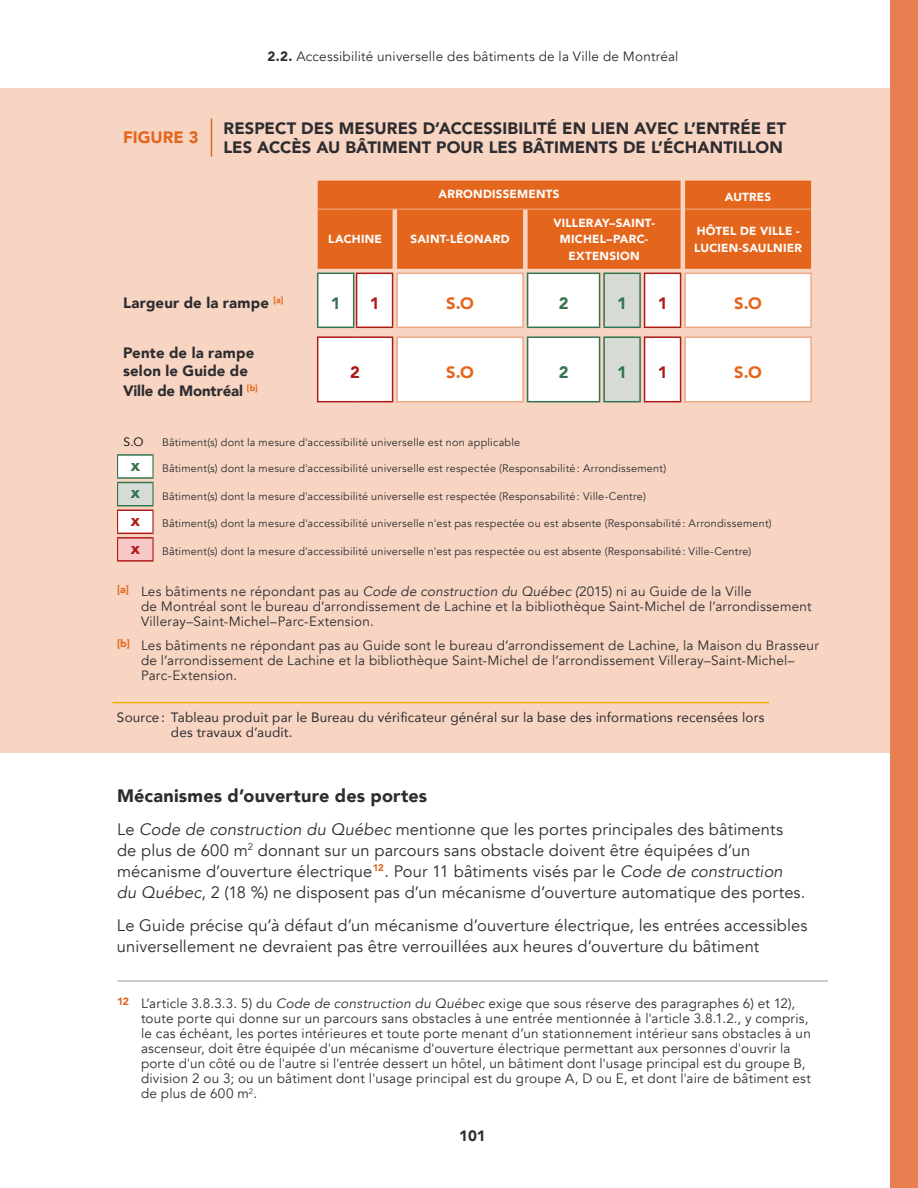
<style>
.page{position:relative;width:918px;height:1188px;background:#fff}
.page>*{position:absolute;margin:0;border:0;box-sizing:border-box;transform-origin:0 0}
.t1{font:900 18px "Avenir";letter-spacing:.01em;color:#2e2c30}
.t2{font:16.5px/21px "Avenir";letter-spacing:.005em;color:#2e2c30}
.t3{font:900 16.5px/19.5px "Avenir";letter-spacing:.005em;color:#2e2c30}
.t4{font:900 16.5px "Avenir";letter-spacing:.005em;color:#e4661d}
.t5{font:900 16.5px "Avenir";color:#337350}
.t6{font:900 16.5px "Avenir";color:#ae1a18}
.t7{font:900 15px/18px "Avenir";letter-spacing:.01em;color:#2e2c30}
.t8{font:13.5px/15px "Avenir";letter-spacing:.015em;color:#2e2c30}
.t9{font:13.5px/15px "Avenir";letter-spacing:.01em;color:#2e2c30}
.t10{font:12px "Avenir";color:#000}
.t11{font:900 11.7px/16.5px "Avenir";letter-spacing:.02em;color:#fff;text-align:center}
.t12{font:10.8px "Avenir";letter-spacing:.02em;color:#2e2c30}
.s1{font-weight:900}
.s2{font-style:italic}
</style>
<div class="page">
<div style="left:0;top:88px;width:909px;height:664px;background:#f7d5c2"></div>
<hr style="left:112px;top:702px;width:657px;height:1px;background:#f3b002">
<hr style="left:211px;top:119px;width:1px;height:38px;background:#e4661d">
<hr style="left:317px;top:273px;width:37px;height:1px;background:#337350">
<hr style="left:317px;top:274px;width:1px;height:53px;background:#337350">
<hr style="left:317px;top:327px;width:37px;height:1px;background:#337350">
<hr style="left:684px;top:273px;width:128px;height:1px;background:#eda885">
<hr style="left:810px;top:274px;width:2px;height:53px;background:#eda885">
<hr style="left:684px;top:327px;width:128px;height:1px;background:#eda885">
<hr style="left:317px;top:336px;width:37px;height:2px;background:#ae1a18">
<hr style="left:317px;top:338px;width:1px;height:63px;background:#ae1a18">
<hr style="left:317px;top:401px;width:37px;height:1px;background:#ae1a18">
<svg style="left:318px;top:181px;width:493px;height:221px;background:#efba9a"></svg>
<hr style="left:357px;top:401px;width:36px;height:1px;background:#ae1a18">
<hr style="left:396px;top:336px;width:128px;height:2px;background:#eda885">
<hr style="left:396px;top:338px;width:2px;height:63px;background:#eda885">
<hr style="left:522px;top:338px;width:2px;height:63px;background:#eda885">
<hr style="left:396px;top:401px;width:128px;height:1px;background:#eda885">
<hr style="left:527px;top:336px;width:73px;height:2px;background:#337350">
<hr style="left:527px;top:338px;width:1px;height:63px;background:#337350">
<hr style="left:599px;top:338px;width:1px;height:63px;background:#337350">
<hr style="left:527px;top:401px;width:73px;height:1px;background:#337350">
<hr style="left:603px;top:336px;width:38px;height:2px;background:#337350">
<hr style="left:603px;top:338px;width:2px;height:63px;background:#337350">
<hr style="left:639px;top:338px;width:2px;height:63px;background:#337350">
<hr style="left:603px;top:401px;width:38px;height:1px;background:#337350">
<hr style="left:644px;top:336px;width:37px;height:2px;background:#ae1a18">
<hr style="left:644px;top:338px;width:1px;height:63px;background:#ae1a18">
<hr style="left:680px;top:338px;width:1px;height:63px;background:#ae1a18">
<hr style="left:644px;top:401px;width:37px;height:1px;background:#ae1a18">
<hr style="left:684px;top:336px;width:128px;height:2px;background:#eda885">
<hr style="left:684px;top:338px;width:2px;height:63px;background:#eda885">
<hr style="left:810px;top:338px;width:2px;height:63px;background:#eda885">
<hr style="left:684px;top:401px;width:128px;height:1px;background:#eda885">
<div style="left:118px;top:538px;width:35px;height:23px;background:#f6c9c7"></div>
<hr style="left:152px;top:511px;width:2px;height:22px;background:#ae1a18">
<svg style="left:117px;top:539px;width:1px;height:21px"></svg>
<hr style="left:152px;top:539px;width:2px;height:21px;background:#ae1a18">
<hr style="left:152px;top:456px;width:2px;height:21px;background:#337350">
<svg style="left:117px;top:456px;width:36px;height:77px;background:#e9e7e2"></svg>
<hr style="left:152px;top:483px;width:2px;height:22px;background:#337350">
<hr style="left:117px;top:454px;width:37px;height:2px;background:#337350">
<hr style="left:117px;top:477px;width:37px;height:2px;background:#337350">
<hr style="left:117px;top:482px;width:37px;height:1px;background:#337350">
<hr style="left:117px;top:505px;width:37px;height:2px;background:#337350">
<hr style="left:117px;top:510px;width:37px;height:1px;background:#ae1a18">
<hr style="left:117px;top:533px;width:37px;height:1px;background:#ae1a18">
<hr style="left:117px;top:537px;width:37px;height:2px;background:#ae1a18">
<hr style="left:117px;top:560px;width:37px;height:2px;background:#ae1a18">
<hr style="left:117px;top:981px;width:711px;height:1px;background:#a19fa1">
<div style="left:891px;top:0;width:27px;height:1188px;background:#e87f51"></div>
<p class="t4" style="left:123px;top:124px;width:77px">FIGURE 3</p>
<p class="t8" style="left:267px;top:49px;width:413px"><span class="s1">2.2.</span> Accessibilité universelle des bâtiments de la Ville de Montréal</p>
<p class="t3" style="left:224px;top:118px;width:564px">RESPECT DES MESURES D’ACCESSIBILITÉ EN LIEN AVEC L’ENTRÉE ET<br>LES ACCÈS AU BÂTIMENT POUR LES BÂTIMENTS DE L’ÉCHANTILLON</p>
<p class="t11" style="left:439px;top:186px;width:122px">ARRONDISSEMENTS</p>
<p class="t11" style="left:725px;top:188px;width:48px">AUTRES</p>
<p class="t11" style="left:328px;top:231px;width:55px">LACHINE</p>
<p class="t11" style="left:411px;top:231px;width:101px">SAINT-LÉONARD</p>
<p class="t11" style="left:553px;top:214px;width:103px">VILLERAY–SAINT-<br>MICHEL–PARC-<br>EXTENSION</p>
<p class="t11" style="left:694px;top:222px;width:109px;text-align:left">HÔTEL DE VILLE -<br>LUCIEN-SAULNIER</p>
<p class="t7" style="left:123px;top:293px;width:162px">Largeur de la rampe <sup>[a]</sup></p>
<p class="t5" style="left:331px;top:289px;width:11px">1</p>
<p class="t6" style="left:370px;top:289px;width:11px">1</p>
<p class="t4" style="left:446px;top:289px;width:29px">S.O</p>
<p class="t5" style="left:559px;top:289px;width:11px">2</p>
<p class="t5" style="left:617px;top:289px;width:11px">1</p>
<p class="t6" style="left:658px;top:289px;width:11px">1</p>
<p class="t4" style="left:734px;top:289px;width:29px">S.O</p>
<p class="t7" style="left:123px;top:344px;width:133px">Pente de la rampe selon le Guide de</p>
<p class="t7" style="left:123px;top:381px;width:136px">Ville de Montréal <sup>[b]</sup></p>
<p class="t6" style="left:350px;top:358px;width:11px">2</p>
<p class="t4" style="left:446px;top:358px;width:29px">S.O</p>
<p class="t5" style="left:559px;top:358px;width:11px">2</p>
<p class="t5" style="left:617px;top:358px;width:11px">1</p>
<p class="t6" style="left:658px;top:358px;width:11px">1</p>
<p class="t4" style="left:734px;top:358px;width:29px">S.O</p>
<p class="t10" style="left:124px;top:435px;width:22px">S.O</p>
<p class="t12" style="left:162px;top:436px;width:360px">Bâtiment(s) dont la mesure d'accessibilité universelle est non applicable</p>
<p class="t5" style="left:131px;top:451px;width:11px">x</p>
<p class="t12" style="left:162px;top:462px;width:506px">Bâtiment(s) dont la mesure d'accessibilité universelle est respectée (Responsabilité: Arrondissement)</p>
<p class="t5" style="left:131px;top:479px;width:11px">x</p>
<p class="t12" style="left:162px;top:489px;width:485px">Bâtiment(s) dont la mesure d'accessibilité universelle est respectée (Responsabilité: Ville-Centre)</p>
<p class="t6" style="left:131px;top:506px;width:11px">x</p>
<p class="t12" style="left:162px;top:517px;width:611px">Bâtiment(s) dont la mesure d'accessibilité universelle n'est pas respectée ou est absente (Responsabilité: Arrondissement)</p>
<p class="t6" style="left:131px;top:534px;width:11px">x</p>
<p class="t12" style="left:162px;top:545px;width:591px">Bâtiment(s) dont la mesure d'accessibilité universelle n'est pas respectée ou est absente (Responsabilité: Ville-Centre)</p>
<p class="t8" style="left:141px;top:584px;width:672px;text-indent:-24px"><sup>[a]</sup> Les bâtiments ne répondant pas au <span class="s2">Code de construction du Québec (</span>2015) ni au Guide de la Ville<br>de Montréal sont le bureau d’arrondissement de Lachine et la bibliothèque Saint-Michel de l’arrondissement<br>Villeray–Saint-Michel–Parc-Extension.</p>
<p class="t8" style="left:141px;top:638px;width:679px;text-indent:-24px"><sup>[b]</sup> Les bâtiments ne répondant pas au Guide sont le bureau d’arrondissement de Lachine, la Maison du Brasseur de l’arrondissement de Lachine et la bibliothèque Saint-Michel de l’arrondissement Villeray–Saint-Michel–<br>Parc-Extension.</p>
<p class="t9" style="left:171px;top:710px;width:595px;text-indent:-54px">Source : Tableau produit par le Bureau du vérificateur général sur la base des informations recensées lors des travaux d’audit.</p>
<h1 class="t1" style="left:117px;top:780px;width:312px">Mécanismes d’ouverture des portes</h1>
<p class="t2" style="left:117px;top:819px;width:690px">Le <span class="s2">Code de construction du Québec</span> mentionne que les portes principales des bâtiments de plus de 600 m<sup>2</sup> donnant sur un parcours sans obstacle doivent être équipées d’un mécanisme d’ouverture électrique<sup>12</sup>. Pour 11 bâtiments visés par le <span class="s2">Code de construction du Québec</span>, 2 (18 %) ne disposent pas d’un mécanisme d’ouverture automatique des portes.</p>
<p class="t2" style="left:117px;top:915px;width:692px">Le Guide précise qu’à défaut d’un mécanisme d’ouverture électrique, les entrées accessibles universellement ne devraient pas être verrouillées aux heures d’ouverture du bâtiment</p>
<p class="t8" style="left:141px;top:996px;width:671px;text-indent:-24px"><sup>12</sup> L’article 3.8.3.3. 5) du <span class="s2">Code de construction du Québec</span> exige que sous réserve des paragraphes 6) et 12), toute porte qui donne sur un parcours sans obstacles à une entrée mentionnée à l'article 3.8.1.2., y compris, le cas échéant, les portes intérieures et toute porte menant d’un stationnement intérieur sans obstacles à un ascenseur, doit être équipée d'un mécanisme d'ouverture électrique permettant aux personnes d'ouvrir la porte d'un côté ou de l'autre si l'entrée dessert un hôtel, un bâtiment dont l'usage principal est du groupe B, division 2 ou 3; ou un bâtiment dont l'usage principal est du groupe A, D ou E, et dont l'aire de bâtiment est de plus de 600 m<sup>2</sup>.</p>
<p class="t7" style="left:459px;top:1127px;width:28px">101</p>
</div>
